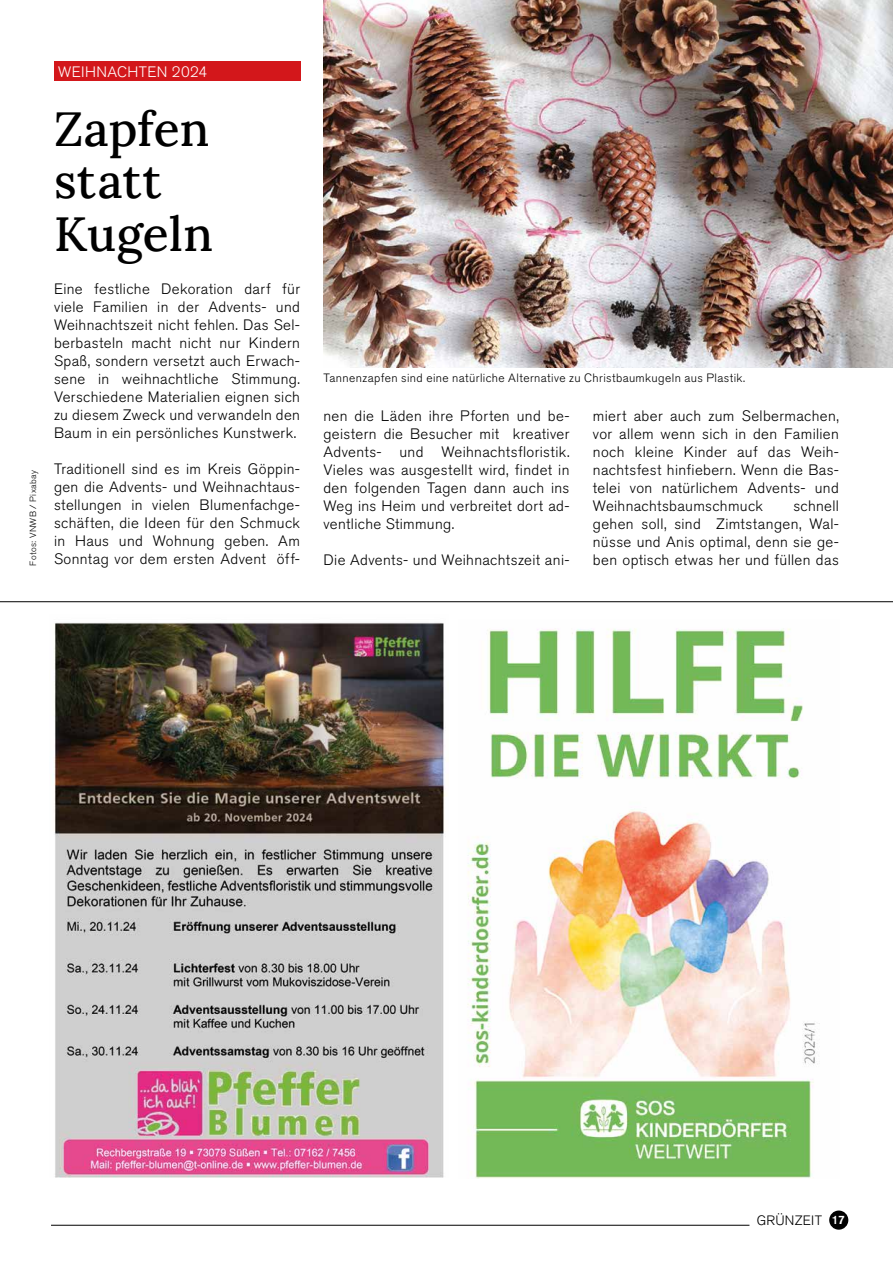
<style>
.page{position:relative;width:893px;height:1263px;background:#fff}
.page>*{position:absolute;margin:0;border:0;box-sizing:border-box;transform-origin:0 0}
.t1{font:48px/52.5px "Lora";letter-spacing:.005em;color:#000}
.t2{font:300 15px/18px "Akzidenz Grotesk BQ";letter-spacing:.025em;color:#000;text-align:justify}
.t3{font:300 15px "Akzidenz Grotesk BQ";letter-spacing:.025em;color:#fff}
.t4{font:300 13.5px "Akzidenz Grotesk BQ";letter-spacing:.02em;color:#000}
.t5{font:300 12px "Akzidenz Grotesk BQ";letter-spacing:.03em;color:#000}
.t6{font:300 9px "Akzidenz Grotesk BQ";letter-spacing:.045em;color:#000}
.s1{font-weight:500;font-size:12px;color:#fff}
</style>
<div class="page">
<img style="left:54px;top:622px;width:392px;height:556px">
<img style="left:467px;top:628px;width:353px;height:550px">
<div style="left:54px;top:62px;width:246px;height:19px;background:#d3171b"></div>
<hr style="left:51px;top:1225px;width:698px;height:1px;background:#000">
<div style="left:829px;top:1210px;width:19px;height:20px;background:#000;border-radius:50%"></div>
<img style="left:323px;top:0;width:570px;height:368px">
<hr style="left:0;top:601px;width:893px;height:1px;background:#000">
<p class="t6" style="left:28px;top:566px;width:97px;rotate:-90deg">Fotos: VNWB / Pixabay</p>
<p class="t3" style="left:58px;top:63px;width:151px">WEIHNACHTEN 2024</p>
<h1 class="t1" style="left:54px;top:99px;width:161px">Zapfen statt<br>Kugeln</h1>
<p class="t2" style="left:54px;top:280px;width:248px">Eine festliche Dekoration darf für viele Familien in der Advents- und Weihnachtszeit nicht fehlen. Das Sel&shy;berbasteln macht nicht nur Kindern Spaß, sondern versetzt auch Erwach&shy;sene in weihnachtliche Stimmung.<br>Verschiedene Materialien eignen sich zu diesem Zweck und verwandeln den Baum in ein persönliches Kunstwerk.</p>
<p class="t2" style="left:54px;top:460px;width:248px">Traditionell sind es im Kreis Göppin&shy;gen die Advents- und Weihnachtaus&shy;stellungen in vielen Blumenfachge&shy;schäften, die Ideen für den Schmuck in Haus und Wohnung geben. Am Sonntag vor dem ersten Advent öff-</p>
<p class="t5" style="left:323px;top:371px;width:423px">Tannenzapfen sind eine natürliche Alternative zu Christbaumkugeln aus Plastik.</p>
<p class="t2" style="left:593px;top:407px;width:248px">miert aber auch zum Selbermachen, vor allem wenn sich in den Familien noch kleine Kinder auf das Weih&shy;nachtsfest hinfiebern. Wenn die Bas&shy;telei von natürlichem Advents- und Weihnachtsbaumschmuck</p>
<p class="t2" style="left:323px;top:407px;width:248px">nen die Läden ihre Pforten und be&shy;geistern die Besucher mit kreativer Advents- und Weihnachtsfloristik.<br>Vieles was ausgestellt wird, findet in den folgenden Tagen dann auch ins Weg ins Heim und verbreitet dort ad&shy;ventliche Stimmung.</p>
<p class="t2" style="left:323px;top:551px;width:248px">Die Advents- und Weihnachtszeit ani-</p>
<p class="t2" style="left:593px;top:497px;width:248px;text-indent:200px">schnell gehen soll, sind Zimtstangen, Wal&shy;nüsse und Anis optimal, denn sie ge&shy;ben optisch etwas her und füllen das</p>
<p class="t4" style="left:757px;top:1213px;width:90px">GRÜNZEIT <span class="s1">17</span></p>
</div>
